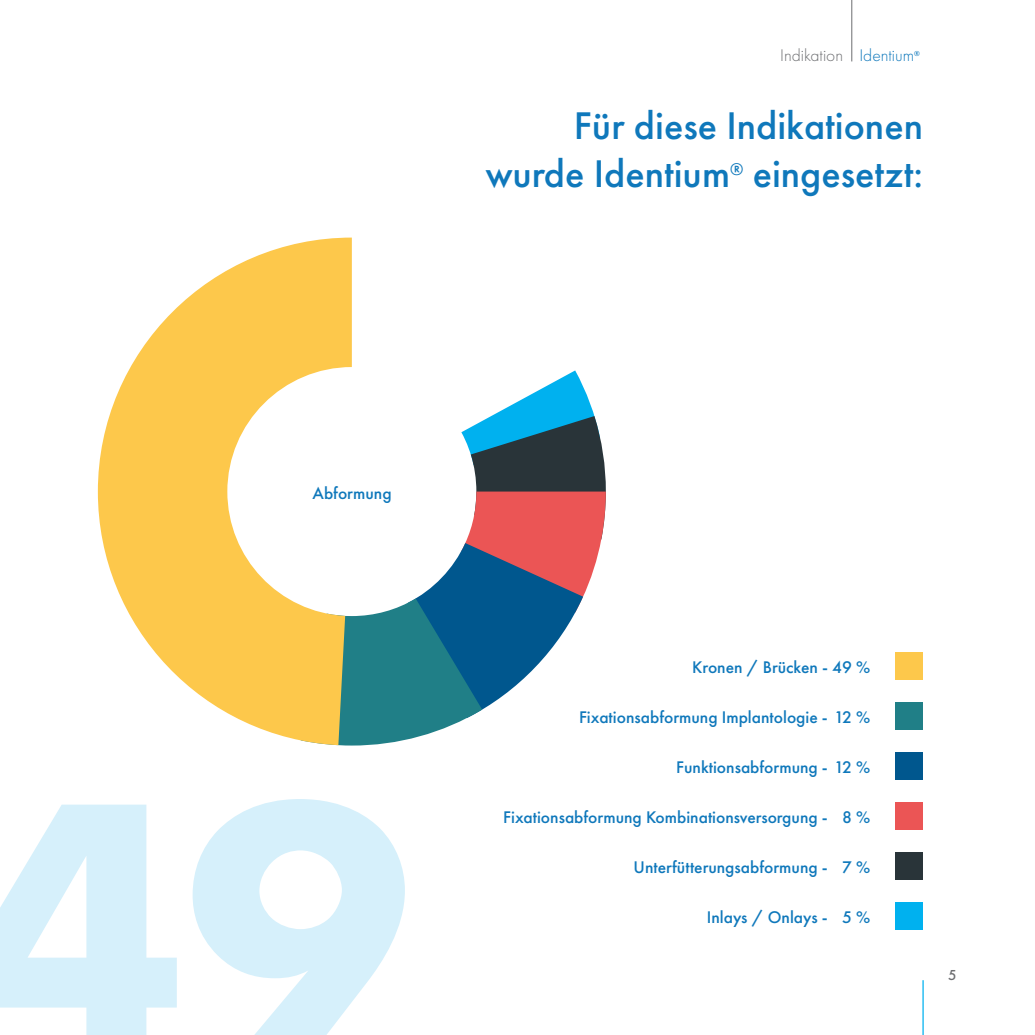
<style>
.page{position:relative;width:1035px;height:1035px;background:#fff}
.page>*{position:absolute;margin:0;border:0;box-sizing:border-box;transform-origin:0 0}
.t1{font:700 375px "Futura PT";color:#d6f0fb}
.t2{font:500 40px/48px "Futura PT";color:#0f78bb}
.t3{font:500 17.5px "Futura PT";color:#0f78bb}
.t4{font:300 17.5px "Futura PT";color:#6d6e71}
.t5{font:500 15px "Futura PT";color:#6d6e71}
.t6{font:500 7.5px "Futura PT";color:#0f78bb}
.s1{color:#0f78bb}
</style>
<div class="page">
<svg style="left:352px;top:370px;width:254px;height:375px"></svg>
<svg style="left:98px;top:237px;width:254px;height:508px;fill:#fdc84b"></svg>
<div style="left:895px;top:652px;width:28px;height:28px;background:#fdc84b"></div>
<div style="left:895px;top:702px;width:28px;height:28px;background:#207f87"></div>
<div style="left:895px;top:752px;width:28px;height:28px;background:#00578e"></div>
<div style="left:895px;top:802px;width:28px;height:28px;background:#eb5555"></div>
<div style="left:895px;top:852px;width:28px;height:28px;background:#293439"></div>
<div style="left:895px;top:902px;width:28px;height:28px;background:#00b1ef"></div>
<hr style="left:922px;top:980px;width:1px;height:55px;background:#00b1ef">
<hr style="left:851px;top:0;width:1px;height:61px;background:#6d6e71">
<p class="t4" style="left:780px;top:49px;width:136px">Indikation <span class="s1">Identium</span></p>
<p class="t6" style="left:914px;top:51px;width:7px">®</p>
<h2 class="t2" style="left:485px;top:104px;width:439px;text-indent:88px">Für diese Indikationen wurde Identium</h2>
<p class="t3" style="left:730px;top:161px;width:15px">®</p>
<h2 class="t2" style="left:752px;top:152px;width:172px">eingesetzt:</h2>
<p class="t3" style="left:312px;top:485px;width:81px">Abformung</p>
<h1 class="t1" style="left:-39px;top:777px;width:452px">49</h1>
<p class="t3" style="left:692px;top:659px;width:179px">Kronen / Brücken - 49 %</p>
<p class="t3" style="left:579px;top:709px;width:293px">Fixationsabformung Implantologie - 12 %</p>
<p class="t3" style="left:676px;top:759px;width:195px">Funktionsabformung - 12 %</p>
<p class="t3" style="left:503px;top:809px;width:368px">Fixationsabformung Kombinationsversorgung - 8 %</p>
<p class="t3" style="left:633px;top:859px;width:238px">Unterfütterungsabformung - 7 %</p>
<p class="t3" style="left:707px;top:909px;width:165px">Inlays / Onlays - 5 %</p>
<p class="t5" style="left:948px;top:968px;width:10px">5</p>
</div>
